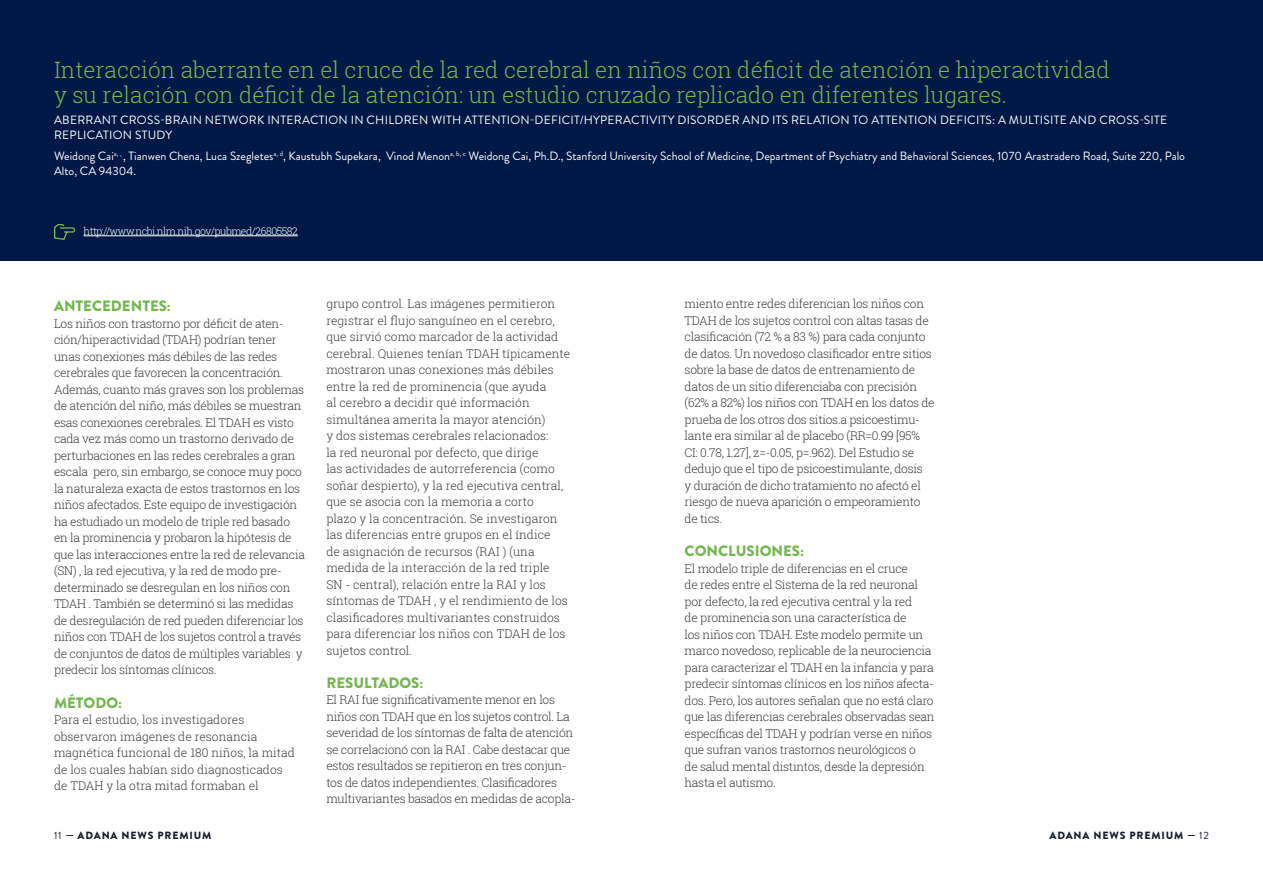
<style>
.page{position:relative;width:1263px;height:893px;background:#fff}
.page>*{position:absolute;margin:0;border:0;box-sizing:border-box;transform-origin:0 0}
.t1{font:300 22.5px/25.5px "Roboto Slab";color:#73b74f}
.t2{font:900 15px "Brandon Grotesque";color:#73b74f}
.t3{font:300 12px/16.5px "Roboto Slab";letter-spacing:-.025em;color:#3c3c3b}
.t4{font:300 12px/16.5px "Roboto Slab";color:#3c3c3b}
.t5{font:12px/15px "Brandon Grotesque";color:#fff}
.t6{font:12px/15px "Brandon Grotesque";letter-spacing:.02em;color:#fff}
.t7{font:300 10.5px "Roboto Slab";letter-spacing:-.045em;color:#fff}
.t8{font:900 10.5px "Brandon Grotesque";letter-spacing:.08em;color:#151d28}
.s1{font-weight:400}
</style>
<div class="page">
<div style="left:0;top:0;width:1263px;height:260px;background:#001845"></div>
<hr style="left:84px;top:236px;width:214px;height:1px;background:#fff">
<svg style="left:54px;top:224px;width:22px;height:16px"></svg>
<h1 class="t1" style="left:54px;top:56px;width:1057px">Interacción aberrante en el cruce de la red cerebral en niños con déficit de atención e hiperactividad y su relación con déficit de la atención: un estudio cruzado replicado en diferentes lugares.</h1>
<p class="t6" style="left:54px;top:113px;width:1115px">ABERRANT CROSS-BRAIN NETWORK INTERACTION IN CHILDREN WITH ATTENTION-DEFICIT/HYPERACTIVITY DISORDER AND ITS RELATION TO ATTENTION DEFICITS: A MULTISITE AND CROSS-SITE<br>REPLICATION STUDY</p>
<p class="t5" style="left:54px;top:149px;width:1132px">Weidong Cai<sup>a,</sup> <sup>,</sup> , Tianwen Chena, Luca Szegletes<sup>a,</sup> <sup>d</sup>, Kaustubh Supekara, Vinod Menon<sup>a,</sup> <sup>b,</sup> <sup>c</sup> Weidong Cai, Ph.D., Stanford University School of Medicine, Department of Psychiatry and Behavioral Sciences, 1070 Arastradero Road, Suite 220, Palo<br>Alto, CA 94304.</p>
<p class="t7" style="left:84px;top:224px;width:216px">http://www.ncbi.nlm.nih.gov/pubmed/26805582</p>
<p class="t2" style="left:54px;top:295px;width:118px">ANTECEDENTES:</p>
<p class="t3" style="left:54px;top:315px;width:253px">Los niños con trastorno por déficit de aten&shy;ción/hiperactividad (TDAH) podrían tener unas conexiones más débiles de las redes cerebrales que favorecen la concentración.<br>Además, cuanto más graves son los problemas de atención del niño, más débiles se muestran esas conexiones cerebrales. El TDAH es visto cada vez más como un trastorno derivado de perturbaciones en las redes cerebrales a gran escala pero, sin embargo, se conoce muy poco la naturaleza exacta de estos trastornos en los niños afectados. Este equipo de investigación ha estudiado un modelo de triple red basado en la prominencia y probaron la hipótesis de que las interacciones entre la red de relevancia (SN) , la red ejecutiva, y la red de modo pre&shy;determinado se desregulan en los niños con TDAH . También se determinó si las medidas de desregulación de red pueden diferenciar los niños con TDAH de los sujetos control a través de conjuntos de datos de múltiples variables y predecir los síntomas clínicos.</p>
<p class="t2" style="left:54px;top:692px;width:70px">MÉTODO:</p>
<p class="t4" style="left:54px;top:711px;width:242px">Para el estudio, los investigadores observaron imágenes de resonancia magnética funcional de 180 niños, la mitad de los cuales habían sido diagnosticados de TDAH y la otra mitad formaban el</p>
<p class="t4" style="left:326px;top:295px;width:245px">grupo control. Las imágenes permitieron registrar el flujo sanguíneo en el cerebro, que sirvió como marcador de la actividad cerebral. Quienes tenían TDAH típicamente mostraron unas conexiones más débiles entre la red de prominencia (que ayuda<br>al cerebro a decidir qué información simultánea amerita la mayor atención)<br>y dos sistemas cerebrales relacionados:<br>la red neuronal por defecto, que dirige<br>las actividades de autorreferencia (como soñar despierto), y la red ejecutiva central, que se asocia con la memoria a corto<br>plazo y la concentración. Se investigaron las diferencias entre grupos en el índice<br>de asignación de recursos (RAI ) (una medida de la interacción de la red triple<br>SN - central), relación entre la RAI y los síntomas de TDAH , y el rendimiento de los clasificadores multivariantes construidos para diferenciar los niños con TDAH de los sujetos control.</p>
<p class="t2" style="left:326px;top:672px;width:98px">RESULTADOS:</p>
<p class="t3" style="left:326px;top:691px;width:250px">El RAI fue significativamente menor en los niños con TDAH que en los sujetos control. La severidad de los síntomas de falta de atención se correlacionó con la RAI . Cabe destacar que estos resultados se repitieron en tres conjun&shy;tos de datos independientes. Clasificadores multivariantes basados en medidas de acopla-</p>
<p class="t3" style="left:685px;top:295px;width:252px">miento entre redes diferencian los niños con TDAH de los sujetos control con altas tasas de clasificación (72 % a 83 %) para cada conjunto de datos. Un novedoso clasificador entre sitios sobre la base de datos de entrenamiento de datos de un sitio diferenciaba con precisión (62% a 82%) los niños con TDAH en los datos de prueba de los otros dos sitios.a psicoestimu&shy;lante era similar al de placebo (RR=0.99 [95% CI: 0.78, 1.27], z=-0.05, p=.962). Del Estudio se dedujo que el tipo de psicoestimulante, dosis<br>y duración de dicho tratamiento no afectó el riesgo de nueva aparición o empeoramiento de tics.</p>
<p class="t2" style="left:685px;top:540px;width:121px">CONCLUSIONES:</p>
<p class="t3" style="left:685px;top:560px;width:251px">El modelo triple de diferencias en el cruce<br>de redes entre el Sistema de la red neuronal por defecto, la red ejecutiva central y la red<br>de prominencia son una característica de<br>los niños con TDAH. Este modelo permite un marco novedoso, replicable de la neurociencia para caracterizar el TDAH en la infancia y para predecir síntomas clínicos en los niños afecta&shy;dos. Pero, los autores señalan que no está claro que las diferencias cerebrales observadas sean específicas del TDAH y podrían verse en niños que sufran varios trastornos neurológicos o<br>de salud mental distintos, desde la depresión hasta el autismo.</p>
<p class="t8" style="left:54px;top:828px;width:159px"><span class="s1">11</span> — ADANA NEWS PREMIUM</p>
<p class="t8" style="left:1049px;top:828px;width:161px">ADANA NEWS PREMIUM — <span class="s1">12</span></p>
</div>
